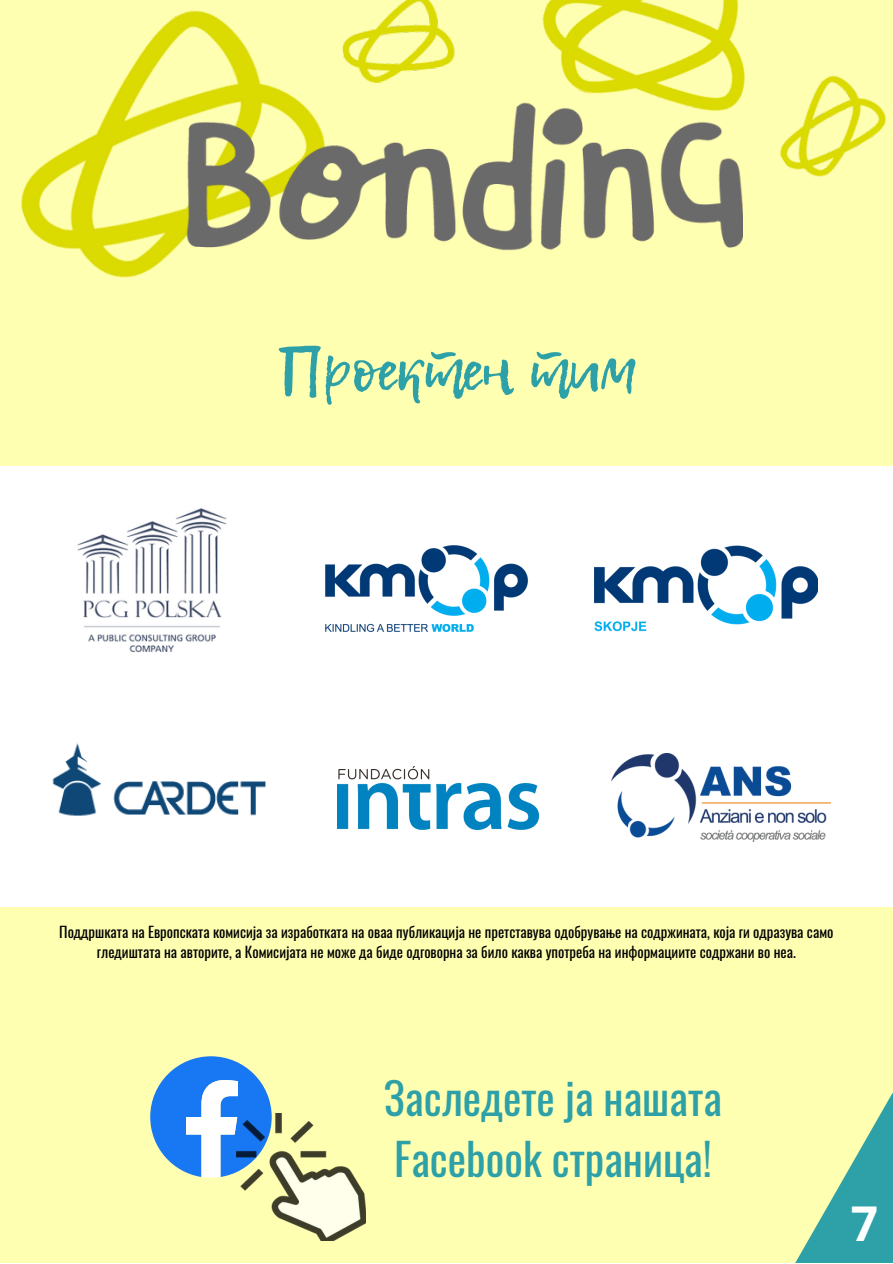
<style>
.page{position:relative;width:893px;height:1264px;background:#fff}
.page>*{position:absolute;margin:0;border:0;box-sizing:border-box;transform-origin:0 0}
.t1{font:60.15px "Lemon Tuesday";color:#2da1a7}
.t2{font:700 48px "Open Sans";color:#fff}
.t3{font:43.65px/60.8px "Oswald";color:#2da1a7}
.t4{font:14.85px/20.2px "Oswald";color:#000;text-align:center}
</style>
<div class="page">
<div style="left:0;top:0;width:892px;height:1262px;background:#ffffb2"></div>
<img style="left:21px;top:10px;width:227px;height:268px">
<img style="left:150px;top:51px;width:593px;height:227px">
<img style="left:526px;top:0;width:219px;height:140px">
<img style="left:780px;top:75px;width:106px;height:102px">
<img style="left:338px;top:0;width:127px;height:86px">
<div style="left:0;top:466px;width:892px;height:440px;background:#fff"></div>
<img style="left:77px;top:508px;width:150px;height:145px">
<img style="left:325px;top:545px;width:203px;height:87px">
<img style="left:611px;top:753px;width:219px;height:88px">
<img style="left:52px;top:743px;width:214px;height:73px">
<img style="left:338px;top:766px;width:200px;height:63px">
<img style="left:594px;top:545px;width:223px;height:87px">
<svg style="left:150px;top:1056px;width:122px;height:121px"></svg>
<img style="left:236px;top:1113px;width:130px;height:127px">
<svg style="left:796px;top:1094px;width:96px;height:168px"></svg>
<h1 class="t1" style="left:278px;top:324px;width:361px">Проектен тим</h1>
<p class="t4" style="left:59px;top:920px;width:775px">Поддршката на Европската комисија за изработката на оваа публикација не претставува одобрување на содржината, која ги одразува само гледиштата на авторите, а Комисијата не може да биде одговорна за било каква употреба на информациите содржани во неа.</p>
<h3 class="t3" style="left:384px;top:1066px;width:339px">Заследете ја нашата<br>Facebook страница!</h3>
<h2 class="t2" style="left:850px;top:1189px;width:29px">7</h2>
</div>
